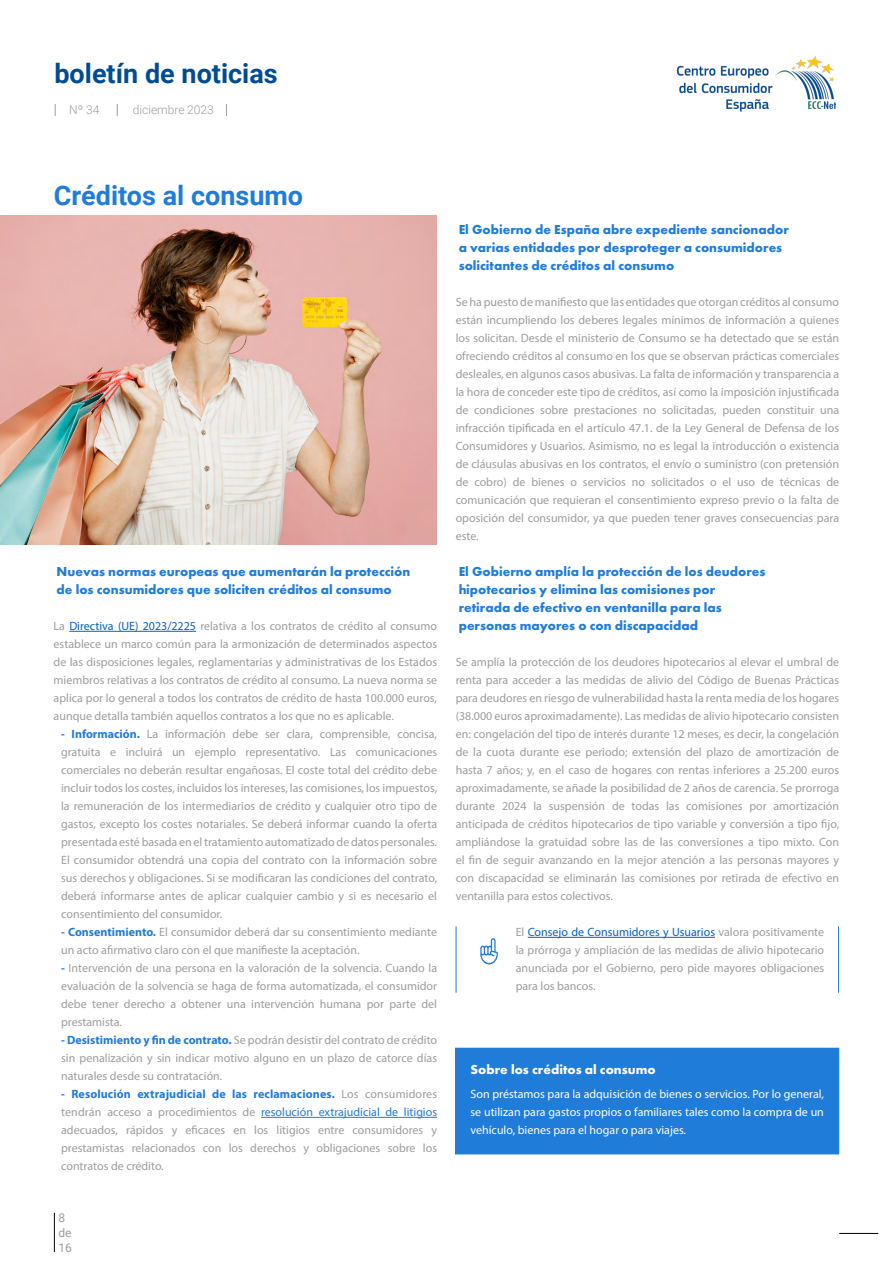
<style>
.page{position:relative;width:893px;height:1263px;background:#fff}
.page>*{position:absolute;margin:0;border:0;box-sizing:border-box;transform-origin:0 0}
.t1{font:700 27px "Roboto";color:#004c91}
.t2{font:700 27px "Roboto";color:#207cd9}
.t3{font:700 13.5px/18px "Futura PT";color:#207cd9}
.t4{font:700 13.5px "Futura PT";color:#fff}
.t5{font:12px/18px "Myriad Pro";color:#9d9d9d;text-align:justify}
.t6{font:12px/18px "Myriad Pro";color:#fff;text-align:justify}
.t7{font:300 12px "Roboto";color:#9d9d9d}
.t8{font:12px/15px "Roboto";color:#9d9d9d}
.s1{color:#0563c1}
.s2{font-weight:700;color:#207cd9}
.s3{color:#207cd9}
</style>
<div class="page">
<svg style="left:55px;top:104px;width:1px;height:12px"></svg>
<svg style="left:117px;top:104px;width:1px;height:12px"></svg>
<svg style="left:226px;top:104px;width:1px;height:12px"></svg>
<hr style="left:839px;top:1233px;width:39px;height:1px;background:#000">
<img style="left:676px;top:56px;width:159px;height:56px">
<hr style="left:54px;top:1213px;width:1px;height:39px;background:#000">
<div style="left:455px;top:1048px;width:384px;height:106px;background:#207cd9"></div>
<hr style="left:69px;top:631px;width:127px;height:1px;background:#0563c1">
<hr style="left:261px;top:1117px;width:176px;height:1px;background:#207cd9">
<img style="left:0;top:216px;width:436px;height:328px">
<hr style="left:528px;top:937px;width:187px;height:1px;background:#0563c1">
<hr style="left:456px;top:926px;width:1px;height:67px;background:#207cd9">
<svg style="left:480px;top:938px;width:18px;height:26px"></svg>
<hr style="left:838px;top:926px;width:1px;height:67px;background:#207cd9">
<h1 class="t1" style="left:54px;top:54px;width:225px">boletín de noticias</h1>
<p class="t7" style="left:69px;top:102px;width:32px">Nº 34</p>
<p class="t7" style="left:133px;top:102px;width:82px">diciembre 2023</p>
<h1 class="t2" style="left:54px;top:177px;width:251px">Créditos al consumo</h1>
<p class="t3" style="left:57px;top:562px;width:355px">Nuevas normas europeas que aumentarán la protección de los consumidores que soliciten créditos al consumo</p>
<p class="t5" style="left:54px;top:617px;width:385px">La <span class="s1">Directiva (UE) 2023/2225</span> relativa a los contratos de crédito al consumo establece un marco común para la armonización de determinados aspectos de las disposiciones legales, reglamentarias y administrativas de los Estados miembros relativas a los contratos de crédito al consumo. La nueva norma se aplica por lo general a todos los contratos de crédito de hasta 100.000 euros, aunque detalla también aquellos contratos a los que no es aplicable.</p>
<p class="t5" style="left:61px;top:725px;width:377px"><span class="s2">- Información.</span> La información debe ser clara, comprensible, concisa, gratuita e incluirá un ejemplo representativo. Las comunicaciones comerciales no deberán resultar engañosas. El coste total del crédito debe incluir todos los costes, incluidos los intereses, las comisiones, los impuestos, la remuneración de los intermediarios de crédito y cualquier otro tipo de gastos, excepto los costes notariales. Se deberá informar cuando la oferta presentada esté basada en el tratamiento automatizado de datos personales.<br>El consumidor obtendrá una copia del contrato con la información sobre sus derechos y obligaciones. Si se modificaran las condiciones del contrato, deberá informarse antes de aplicar cualquier cambio y si es necesario el consentimiento del consumidor.</p>
<p class="t5" style="left:61px;top:923px;width:377px"><span class="s2">- Consentimiento.</span> El consumidor deberá dar su consentimiento mediante un acto afirmativo claro con el que manifieste la aceptación.</p>
<p class="t5" style="left:61px;top:959px;width:377px"><span class="s2">-</span> Intervención de una persona en la valoración de la solvencia. Cuando la evaluación de la solvencia se haga de forma automatizada, el consumidor debe tener derecho a obtener una intervención humana por parte del prestamista.</p>
<p class="t5" style="left:61px;top:1031px;width:377px"><span class="s2">- Desistimiento y fin de contrato.</span> Se podrán desistir del contrato de crédito sin penalización y sin indicar motivo alguno en un plazo de catorce días naturales desde su contratación.</p>
<p class="t5" style="left:61px;top:1085px;width:377px"><span class="s2">- Resolución extrajudicial de las reclamaciones.</span> Los consumidores tendrán acceso a procedimientos de <span class="s3">resolución extrajudicial de litigios </span>adecuados, rápidos y eficaces en los litigios entre consumidores y prestamistas relacionados con los derechos y obligaciones sobre los contratos de crédito.</p>
<p class="t8" style="left:58px;top:1209px;width:15px">8 de<br>16</p>
<p class="t3" style="left:459px;top:220px;width:332px">El Gobierno de España abre expediente sancionador a varias entidades por desproteger a consumidores solicitantes de créditos al consumo</p>
<p class="t5" style="left:456px;top:293px;width:385px">Se ha puesto de manifiesto que las entidades que otorgan créditos al consumo están incumpliendo los deberes legales mínimos de información a quienes los solicitan. Desde el ministerio de Consumo se ha detectado que se están ofreciendo créditos al consumo en los que se observan prácticas comerciales desleales, en algunos casos abusivas. La falta de información y transparencia a la hora de conceder este tipo de créditos, así como la imposición injustificada de condiciones sobre prestaciones no solicitadas, pueden constituir una infracción tipificada en el artículo 47.1. de la Ley General de Defensa de los Consumidores y Usuarios. Asimismo, no es legal la introducción o existencia de cláusulas abusivas en los contratos, el envío o suministro (con pretensión de cobro) de bienes o servicios no solicitados o el uso de técnicas de comunicación que requieran el consentimiento expreso previo o la falta de oposición del consumidor, ya que pueden tener graves consecuencias para este.</p>
<p class="t3" style="left:459px;top:562px;width:308px">El Gobierno amplía la protección de los deudores hipotecarios y elimina las comisiones por retirada de efectivo en ventanilla para las personas mayores o con discapacidad</p>
<p class="t5" style="left:456px;top:653px;width:385px">Se amplía la protección de los deudores hipotecarios al elevar el umbral de renta para acceder a las medidas de alivio del Código de Buenas Prácticas para deudores en riesgo de vulnerabilidad hasta la renta media de los hogares (38.000 euros aproximadamente). Las medidas de alivio hipotecario consisten en: congelación del tipo de interés durante 12 meses, es decir, la congelación de la cuota durante ese periodo; extensión del plazo de amortización de hasta 7 años; y, en el caso de hogares con rentas inferiores a 25.200 euros aproximadamente, se añade la posibilidad de 2 años de carencia. Se prorroga durante 2024 la suspensión de todas las comisiones por amortización anticipada de créditos hipotecarios de tipo variable y conversión a tipo fijo, ampliándose la gratuidad sobre las de las conversiones a tipo mixto. Con el fin de seguir avanzando en la mejor atención a las personas mayores y con discapacidad se eliminarán las comisiones por retirada de efectivo en ventanilla para estos colectivos.</p>
<p class="t5" style="left:516px;top:923px;width:310px">El <span class="s1">Consejo de Consumidores y Usuarios</span> valora positivamente la prórroga y ampliación de las medidas de alivio hipotecario anunciada por el Gobierno, pero pide mayores obligaciones para los bancos.</p>
<p class="t4" style="left:470px;top:1061px;width:187px">Sobre los créditos al consumo</p>
<p class="t6" style="left:470px;top:1085px;width:355px">Son préstamos para la adquisición de bienes o servicios. Por lo general, se utilizan para gastos propios o familiares tales como la compra de un vehículo, bienes para el hogar o para viajes.</p>
</div>
